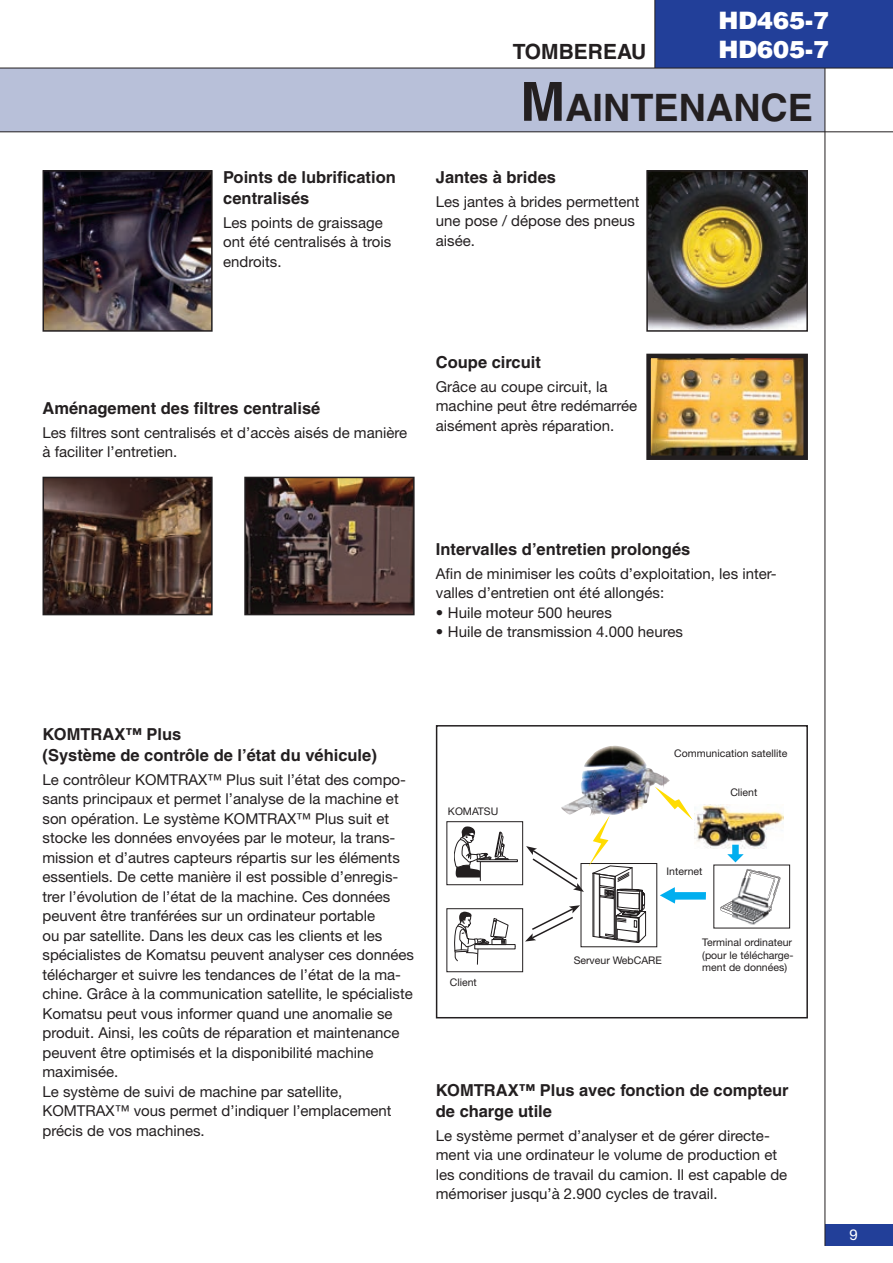
<style>
.page{position:relative;width:893px;height:1263px;background:#fff}
.page>*{position:absolute;margin:0;border:0;box-sizing:border-box;transform-origin:0 0}
.t1{font:700 37.8px "Helvetica";color:#231f20}
.t2{font:900 24px/28.8px "Helvetica";color:#fff}
.t3{font:700 21px "Helvetica";color:#231f20}
.t4{font:700 16.5px/21px "Helvetica";color:#231f20}
.t5{font:15px/19.5px "Helvetica Neue LT Pro";color:#231f20}
.t6{font:15px "Helvetica Neue LT Pro";color:#fff}
.t7{font:10.5px/12.6px "Helvetica Neue LT Pro";color:#231f20}
.s1{font-size:54px}
</style>
<div class="page">
<div style="left:0;top:68px;width:825px;height:64px;background:#b8c0d9"></div>
<div style="left:825px;top:1225px;width:68px;height:21px;background:#223f99"></div>
<hr style="left:825px;top:0;width:1px;height:1246px;background:#231f20">
<div style="left:655px;top:0;width:238px;height:68px;background:#223f99"></div>
<hr style="left:0;top:68px;width:893px;height:1px;background:#231f20">
<hr style="left:654px;top:0;width:1px;height:68px;background:#231f20">
<hr style="left:0;top:131px;width:893px;height:1px;background:#231f20">
<div style="left:436px;top:725px;width:372px;height:293px;border:2px solid #231f20"></div>
<img style="left:46px;top:173px;width:164px;height:156px">
<div style="left:43px;top:170px;width:170px;height:162px;border:2px solid #231f20"></div>
<img style="left:46px;top:480px;width:164px;height:132px">
<div style="left:43px;top:477px;width:170px;height:138px;border:2px solid #231f20"></div>
<img style="left:247px;top:480px;width:165px;height:132px">
<div style="left:244px;top:477px;width:171px;height:138px;border:2px solid #231f20"></div>
<img style="left:649px;top:173px;width:156px;height:156px">
<div style="left:646px;top:170px;width:162px;height:162px;border:2px solid #231f20"></div>
<img style="left:651px;top:359px;width:152px;height:96px">
<div style="left:646px;top:354px;width:162px;height:106px;border:4px solid #231f20"></div>
<div style="left:446px;top:908px;width:77px;height:64px;border:1px solid #231f20"></div>
<img style="left:732px;top:915px;width:36px;height:10px">
<svg style="left:720px;top:869px;width:60px;height:46px"></svg>
<img style="left:561px;top:746px;width:109px;height:69px">
<img style="left:695px;top:804px;width:88px;height:45px">
<svg style="left:447px;top:815px;width:199px;height:149px"></svg>
<svg style="left:660px;top:887px;width:46px;height:16px"></svg>
<svg style="left:655px;top:786px;width:38px;height:34px"></svg>
<svg style="left:727px;top:845px;width:17px;height:17px"></svg>
<p class="t4" style="left:223px;top:166px;width:174px">Points de lubrification centralisés</p>
<p class="t5" style="left:223px;top:212px;width:170px">Les points de graissage ont été centralisés à trois endroits.</p>
<h3 class="t3" style="left:513px;top:39px;width:135px">TOMBEREAU</h3>
<h2 class="t2" style="left:719px;top:6px;width:112px">HD465-7<br>HD605-7</h2>
<h1 class="t1" style="left:520px;top:84px;width:294px"><span class="s1">M</span>AINTENANCE</h1>
<p class="t4" style="left:436px;top:166px;width:122px">Jantes à brides</p>
<p class="t5" style="left:436px;top:191px;width:205px">Les jantes à brides permettent une pose / dépose des pneus aisée.</p>
<p class="t4" style="left:43px;top:398px;width:279px">Aménagement des filtres centralisé</p>
<p class="t5" style="left:43px;top:422px;width:366px">Les filtres sont centralisés et d’accès aisés de manière à faciliter l’entretien.</p>
<p class="t4" style="left:436px;top:351px;width:107px">Coupe circuit</p>
<p class="t5" style="left:436px;top:376px;width:203px">Grâce au coupe circuit, la machine peut être redémarrée aisément après réparation.</p>
<p class="t4" style="left:436px;top:538px;width:256px">Intervalles d’entretien prolongés</p>
<p class="t5" style="left:436px;top:563px;width:342px">Afin de minimiser les coûts d’exploitation, les inter&shy;valles d’entretien ont été allongés:</p>
<p class="t5" style="left:436px;top:602px;width:177px">• Huile moteur 500 heures</p>
<p class="t5" style="left:436px;top:622px;width:249px">• Huile de transmission 4.000 heures</p>
<p class="t4" style="left:43px;top:723px;width:336px">KOMTRAX™ Plus<br>(Système de contrôle de l’état du véhicule)</p>
<p class="t5" style="left:43px;top:769px;width:373px">Le contrôleur KOMTRAX™ Plus suit l’état des compo&shy;sants principaux et permet l’analyse de la machine et son opération. Le système KOMTRAX™ Plus suit et stocke les données envoyées par le moteur, la trans&shy;mission et d’autres capteurs répartis sur les éléments essentiels. De cette manière il est possible d’enregis&shy;trer l’évolution de l’état de la machine. Ces données peuvent être tranférées sur un ordinateur portable<br>ou par satellite. Dans les deux cas les clients et les spécialistes de Komatsu peuvent analyser ces données télécharger et suivre les tendances de l’état de la ma&shy;chine. Grâce à la communication satellite, le spécialiste Komatsu peut vous informer quand une anomalie se produit. Ainsi, les coûts de réparation et maintenance peuvent être optimisés et la disponibilité machine maximisée.<br>Le système de suivi de machine par satellite, KOMTRAX™ vous permet d’indiquer l’emplacement précis de vos machines.</p>
<p class="t7" style="left:674px;top:747px;width:115px">Communication satellite</p>
<p class="t7" style="left:448px;top:804px;width:52px">KOMATSU</p>
<p class="t7" style="left:450px;top:976px;width:29px">Client</p>
<p class="t7" style="left:730px;top:785px;width:29px">Client</p>
<p class="t7" style="left:666px;top:865px;width:37px">Internet</p>
<p class="t7" style="left:574px;top:954px;width:90px">Serveur WebCARE</p>
<p class="t7" style="left:702px;top:936px;width:93px">Terminal ordinateur (pour le télécharge&shy;ment de données)</p>
<p class="t4" style="left:436px;top:1079px;width:354px">KOMTRAX™ Plus avec fonction de compteur de charge utile</p>
<p class="t5" style="left:436px;top:1125px;width:353px">Le système permet d’analyser et de gérer directe&shy;ment via une ordinateur le volume de production et les conditions de travail du camion. Il est capable de mémoriser jusqu’à 2.900 cycles de travail.</p>
<p class="t6" style="left:849px;top:1225px;width:10px">9</p>
</div>
